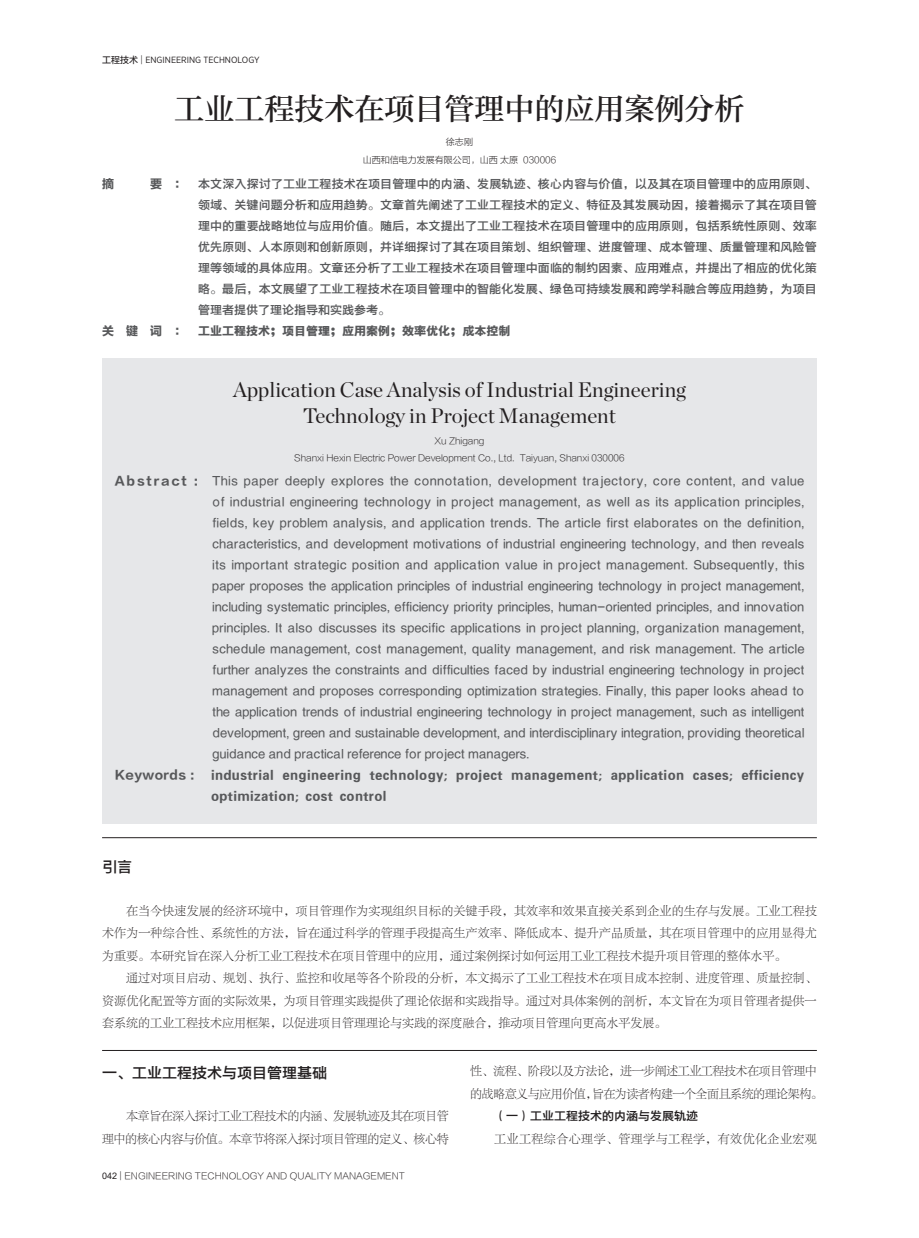
<style>
.page{position:relative;width:919px;height:1238px;background:#fff}
.page>*{position:absolute;margin:0;border:0;box-sizing:border-box;transform-origin:0 0}
.标题{font:30px "FZZHUNYSK GBK1 0";color:#231f20}
.英文标题{font:21px/25.2px "Chronicle Display";color:#231f20;text-align:center}
.一{font:15px "FZYDZHK GBK1 0";color:#231f20}
.英文摘要{font:12px/21px "FZYDZHK GBK1 0";letter-spacing:.03em;color:#57585a;text-align:justify}
.正文{font:12px/22.5px "FZLTSK GBK1 0";color:#231f20;text-align:justify}
.摘要{font:12px/21px "FZYDZHK GBK1 0";letter-spacing:.01em;color:#57585a;text-align:justify}
.正文-2{font:12px/22.5px "FZLTSK GBK1 0";letter-spacing:-.04em;color:#231f20;text-align:right}
.英文关键词{font:12px/21px "FZYDCHK GBK1 0";letter-spacing:.03em;color:#57585a}
.关键词{font:12px "FZYDCHK GBK1 0";color:#57585a}
.正文-3{font:12px "FZLTSK GBK1 0";letter-spacing:.035em;color:#231f20}
.一-2{font:12px "FZYDZHK GBK1 0";color:#231f20}
.英文关键词-2{font:12px "FZLTDHK GBK1 0";letter-spacing:.03em;color:#57585a}
.摘要-2{font:12px "FZLTDHK GBK1 0";color:#57585a}
.英文单位{font:9px "FZLTXHK GBK1 0";color:#231f20}
.t1{font:9px "FZLTKHK GBK1 0";color:#231f20}
.t2{font:9px "Gotham Narrow";color:#231f20}
.单位{font:9px "FZLTXHK GBK1 0";color:#231f20}
.英文作者{font:9px "FZLTXHK GBK1 0";color:#231f20}
.作者{font:9px "FZLTXHK GBK1 0";color:#231f20}
.s1{font-family:"FZLTZHUNHK GBK1 0"}
.s2{font-family:"FZLTKHK GBK1 0"}
.s3{font-family:"FZLTDHK GBK1 0"}
.s4{font-family:"Arial"}
</style>
<div class="page">
<div style="left:102px;top:358px;width:714px;height:465px;background:#e6e7e9"></div>
<hr style="left:102px;top:837px;width:714px;height:1px;background:#231f20">
<hr style="left:102px;top:1050px;width:714px;height:1px;background:#231f20">
<p class="t2" style="left:102px;top:54px;width:159px"><span class="s1">工程技术</span> <span class="s2">|</span> ENGINEERING TECHNOLOGY</p>
<p class="标题" style="left:174px;top:91px;width:571px">工业工程技术在项目管理中的应用案例分析</p>
<p class="作者" style="left:446px;top:137px;width:28px">徐志刚</p>
<p class="单位" style="left:363px;top:155px;width:195px">山西和信电力发展有限公司，山西 太原 030006</p>
<p class="摘要-2" style="left:102px;top:177px;width:13px">摘</p>
<p class="摘要" style="left:198px;top:174px;width:620px;text-indent:-48px"><span class="s3">要 ：</span> 本文深入探讨了工业工程技术在项目管理中的内涵、发展轨迹、核心内容与价值，以及其在项目管理中的应用原则、领域、关键问题分析和应用趋势。文章首先阐述了工业工程技术的定义、特征及其发展动因，接着揭示了其在项目管理中的重要战略地位与应用价值。随后，本文提出了工业工程技术在项目管理中的应用原则，包括系统性原则、效率优先原则、人本原则和创新原则，并详细探讨了其在项目策划、组织管理、进度管理、成本管理、质量管理和风险管理等领域的具体应用。文章还分析了工业工程技术在项目管理中面临的制约因素、应用难点，并提出了相应的优化策略。最后，本文展望了工业工程技术在项目管理中的智能化发展、绿色可持续发展和跨学科融合等应用趋势，为项目管理者提供了理论指导和实践参考。</p>
<p class="关键词" style="left:102px;top:324px;width:409px"><span class="s3">关 键 词 ：</span> 工业工程技术；项目管理；应用案例；效率优化；成本控制</p>
<p class="英文标题" style="left:233px;top:376px;width:454px">Application Case Analysis of Industrial Engineering<br>Technology in Project Management</p>
<p class="英文作者" style="left:434px;top:436px;width:51px">Xu Zhigang</p>
<p class="英文单位" style="left:294px;top:453px;width:332px">Shanxi Hexin Electric Power Development Co., Ltd. Taiyuan, Shanxi 030006</p>
<p class="英文摘要" style="left:212px;top:471px;width:593px;text-indent:-98px"><span class="s3">Abstract :</span> This paper deeply explores the connotation, development trajectory, core content, and value of industrial engineering technology in project management, as well as its application principles, fields, key problem analysis, and application trends. The article first elaborates on the definition, characteristics, and development motivations of industrial engineering technology, and then reveals its important strategic position and application value in project management. Subsequently, this paper proposes the application principles of industrial engineering technology in project management, including systematic principles, efficiency priority principles, human-oriented principles, and innovation principles. It also discusses its specific applications in project planning, organization management, schedule management, cost management, quality management, and risk management. The article further analyzes the constraints and difficulties faced by industrial engineering technology in project management and proposes corresponding optimization strategies. Finally, this paper looks ahead to the application trends of industrial engineering technology in project management, such as intelligent development, green and sustainable development, and interdisciplinary integration, providing theoretical guidance and practical reference for project managers.</p>
<p class="英文关键词-2" style="left:115px;top:768px;width:81px">Keywords :</p>
<p class="英文关键词" style="left:211px;top:765px;width:594px">industrial engineering technology; project management; application cases; efficiency optimization; cost control</p>
<p class="一" style="left:102px;top:858px;width:31px">引言</p>
<p class="正文" style="left:102px;top:899px;width:716px;text-indent:24px">在当今快速发展的经济环境中，项目管理作为实现组织目标的关键手段，其效率和效果直接关系到企业的生存与发展。工业工程技术作为一种综合性、系统性的方法，旨在通过科学的管理手段提高生产效率、降低成本、提升产品质量，其在项目管理中的应用显得尤为重要。本研究旨在深入分析工业工程技术在项目管理中的应用，通过案例探讨如何运用工业工程技术提升项目管理的整体水平。</p>
<p class="正文" style="left:102px;top:966px;width:716px;text-indent:24px">通过对项目启动、规划、执行、监控和收尾等各个阶段的分析，本文揭示了工业工程技术在项目成本控制、进度管理、质量控制、资源优化配置等方面的实际效果，为项目管理实践提供了理论依据和实践指导。通过对具体案例的剖析，本文旨在为项目管理者提供一套系统的工业工程技术应用框架，以促进项目管理理论与实践的深度融合，推动项目管理向更高水平发展。</p>
<p class="一" style="left:102px;top:1064px;width:226px">一、工业工程技术与项目管理基础</p>
<p class="正文-2" style="left:102px;top:1104px;width:348px">本章旨在深入探讨工业工程技术的内涵、发展轨迹及其在项目管<br>理中的核心内容与价值。本章节将深入探讨项目管理的定义、核心特</p>
<p class="t1" style="left:102px;top:1171px;width:304px"><span class="s4">042</span> | ENGINEERING TECHNOLOGY AND QUALITY MANAGEMENT</p>
<p class="正文-2" style="left:470px;top:1059px;width:354px;text-align:left">性、流程、阶段以及方法论，进一步阐述工业工程技术在项目管理中的战略意义与应用价值，旨在为读者构建一个全面且系统的理论架构。</p>
<p class="一-2" style="left:494px;top:1109px;width:205px">（一）工业工程技术的内涵与发展轨迹</p>
<p class="正文-3" style="left:494px;top:1132px;width:324px">工业工程综合心理学、管理学与工程学，有效优化企业宏观</p>
</div>
